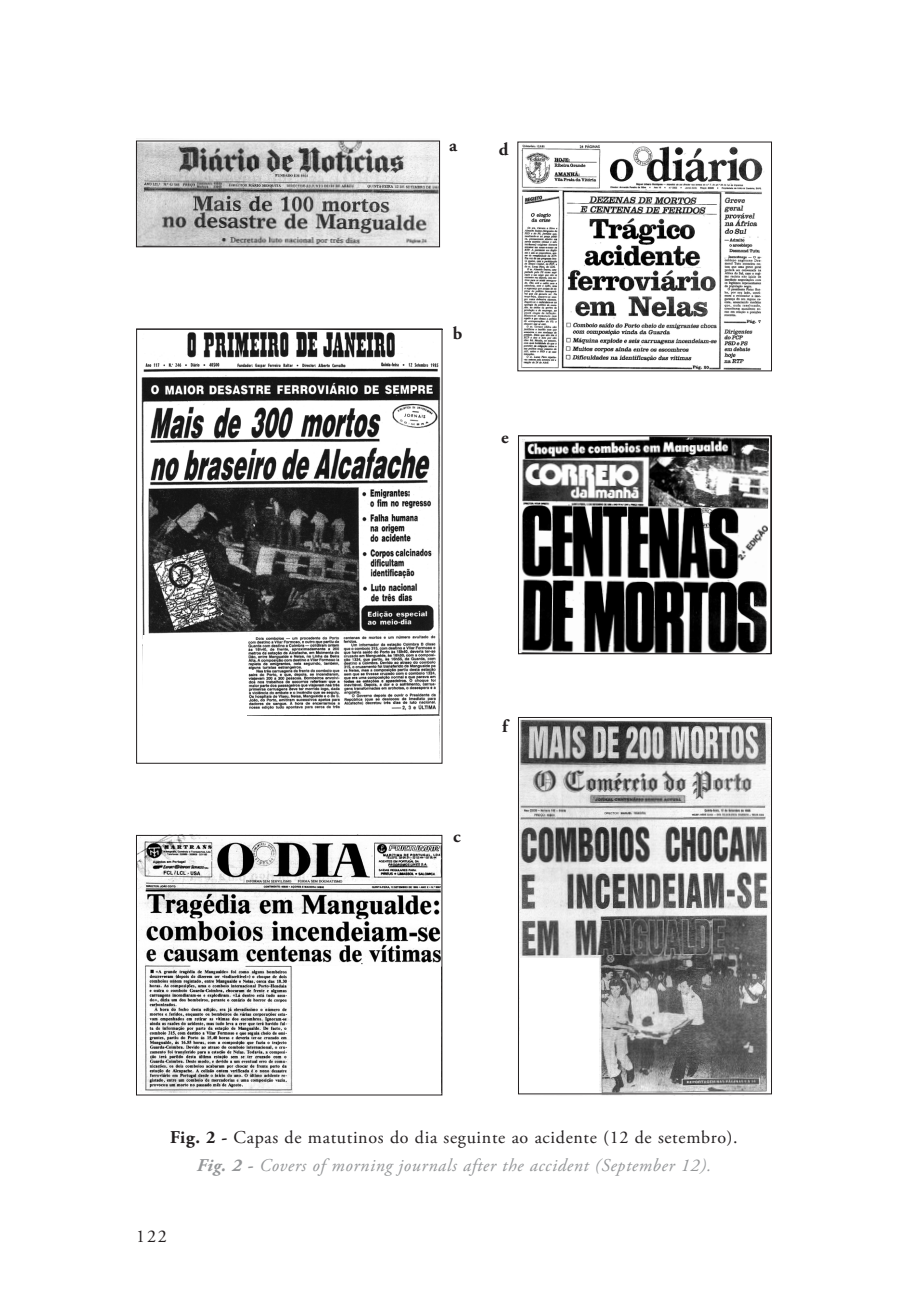
<style>
.page{position:relative;width:908px;height:1304px;background:#fff}
.page>*{position:absolute;margin:0;border:0;box-sizing:border-box;transform-origin:0 0}
.Citação{font:18px "Adobe Garamond Pro";letter-spacing:.035em;color:#231f20}
.Citação-2{font:italic 18px "Adobe Garamond Pro";letter-spacing:.04em;color:#949698}
.Citação-3{font:700 18px "Adobe Garamond Pro";color:#231f20}
.s1{font-weight:700}
</style>
<div class="page">
<img style="left:518px;top:719px;width:253px;height:377px">
<img style="left:138px;top:837px;width:302px;height:255px">
<div style="left:293px;top:966px;width:147px;height:129px;background:#fff"></div>
<div style="left:136px;top:835px;width:306px;height:260px;border:1px solid #231f20"></div>
<img style="left:141px;top:331px;width:299px;height:428px">
<div style="left:143px;top:635px;width:103px;height:127px;background:#fff"></div>
<div style="left:235px;top:716px;width:203px;height:46px;background:#fff"></div>
<div style="left:136px;top:329px;width:306px;height:435px;border:1px solid #231f20"></div>
<img style="left:520px;top:438px;width:248px;height:214px">
<div style="left:518px;top:436px;width:252px;height:218px;border:1px solid #231f20"></div>
<img style="left:521px;top:144px;width:243px;height:225px">
<img style="left:136px;top:140px;width:303px;height:105px">
<div style="left:136px;top:141px;width:303px;height:106px;border:1px solid #231f20"></div>
<div style="left:520px;top:958px;width:79px;height:137px;background:#fff"></div>
<div style="left:518px;top:717px;width:253px;height:377px;border:1px solid #231f20"></div>
<p class="Citação-3" style="left:449px;top:135px;width:9px">a</p>
<p class="Citação-3" style="left:498px;top:139px;width:11px">d</p>
<p class="Citação-3" style="left:452px;top:323px;width:11px">b</p>
<p class="Citação-3" style="left:501px;top:427px;width:9px">e</p>
<p class="Citação-3" style="left:453px;top:826px;width:9px">c</p>
<p class="Citação-3" style="left:502px;top:715px;width:7px">f</p>
<p class="Citação" style="left:170px;top:1127px;width:569px"><span class="s1">Fig. 2 -</span> Capas de matutinos do dia seguinte ao acidente (12 de setembro).</p>
<p class="Citação-2" style="left:197px;top:1154px;width:516px"><span class="s1">Fig. 2 -</span> Covers of morning journals after the accident (September 12).</p>
<p class="Citação" style="left:136px;top:1225px;width:32px">122</p>
</div>
